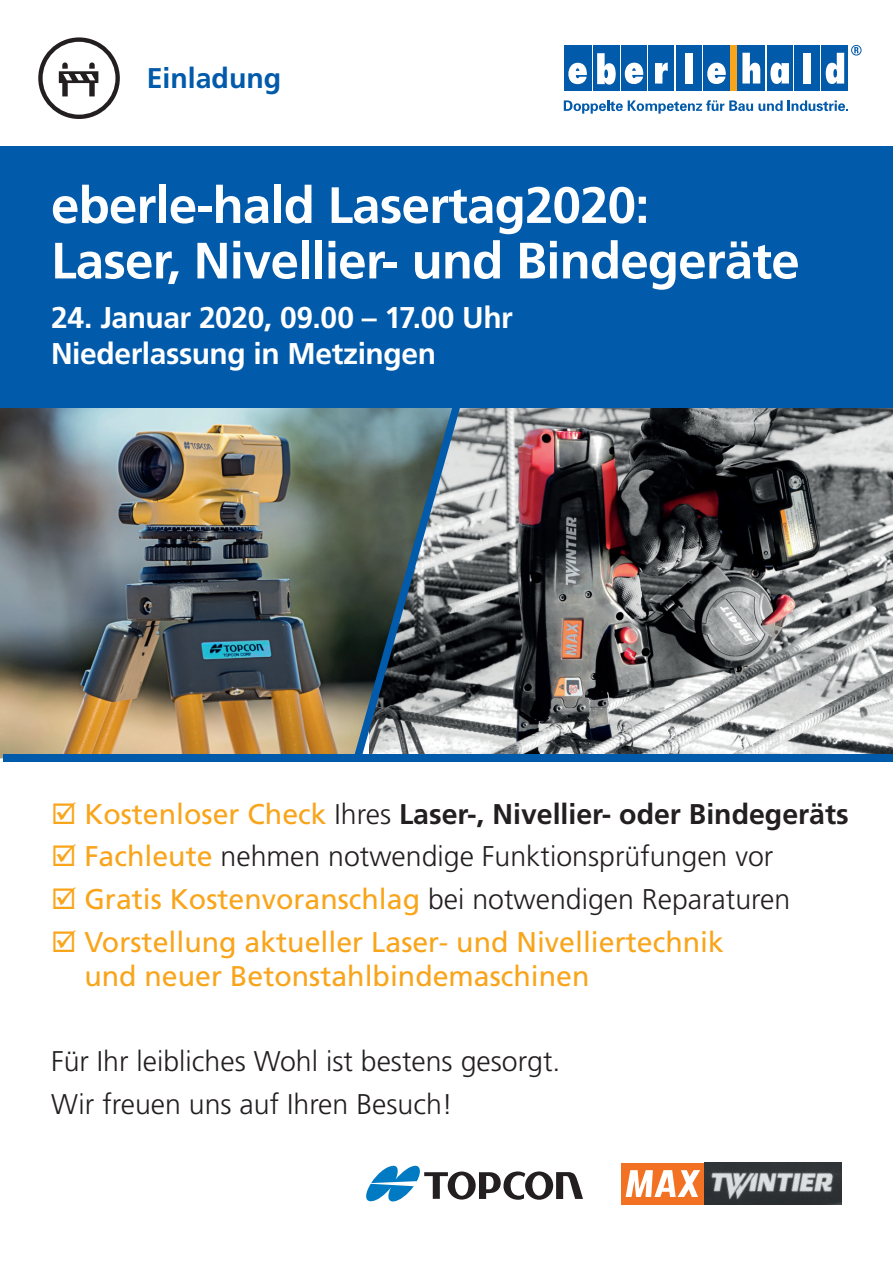
<style>
.page{position:relative;width:893px;height:1263px;background:#fff}
.page>*{position:absolute;margin:0;border:0;box-sizing:border-box;transform-origin:0 0}
.t1{font:700 51px/55.5px "Frutiger LT Std";letter-spacing:-.015em;color:#fff}
.t2{font:700 30px/36px "Frutiger LT Std";letter-spacing:-.015em;color:#fff}
.t3{font:300 28.5px/42.8px "Frutiger LT Std";color:#231f20}
.t4{font:28.5px/34.2px "Frutiger LT Std";color:#f9a51b}
.t5{font:700 28.5px "Frutiger LT Std";color:#231f20}
.t6{font:700 28.5px "Frutiger LT Std";color:#015aaa}
.s1{color:#f9a51b}
.s2{font-weight:400;color:#f9a51b}
.s3{font-weight:300}
</style>
<div class="page">
<img style="left:468px;top:408px;width:425px;height:347px">
<img style="left:0;top:408px;width:348px;height:350px">
<svg style="left:348px;top:408px;width:120px;height:347px;background:#5e6c6e"></svg>
<div style="left:3px;top:755px;width:890px;height:7px;background:#015aaa"></div>
<div style="left:0;top:147px;width:893px;height:261px;background:#015aaa"></div>
<div style="left:593px;top:45px;width:26px;height:45px;background:#015aaa"></div>
<svg style="left:597px;top:53px;width:19px;height:32px"></svg>
<div style="left:676px;top:45px;width:25px;height:45px;background:#015aaa"></div>
<div style="left:685px;top:53px;width:7px;height:31px;background:#fff"></div>
<div style="left:648px;top:45px;width:26px;height:45px;background:#015aaa"></div>
<svg style="left:655px;top:62px;width:13px;height:22px"></svg>
<div style="left:730px;top:45px;width:7px;height:45px;background:#f9a51b"></div>
<div style="left:794px;top:45px;width:26px;height:45px;background:#015aaa"></div>
<div style="left:803px;top:53px;width:8px;height:31px;background:#fff"></div>
<div style="left:737px;top:45px;width:28px;height:45px;background:#015aaa"></div>
<svg style="left:742px;top:53px;width:18px;height:31px"></svg>
<div style="left:767px;top:45px;width:26px;height:45px;background:#015aaa"></div>
<div style="left:822px;top:45px;width:26px;height:45px;background:#015aaa"></div>
<svg style="left:826px;top:53px;width:18px;height:31px"></svg>
<svg style="left:564px;top:100px;width:284px;height:14px"></svg>
<svg style="left:770px;top:63px;width:19px;height:21px"></svg>
<div style="left:564px;top:45px;width:27px;height:45px;background:#015aaa"></div>
<svg style="left:568px;top:63px;width:19px;height:21px"></svg>
<div style="left:621px;top:45px;width:26px;height:45px;background:#015aaa"></div>
<svg style="left:625px;top:63px;width:18px;height:21px"></svg>
<div style="left:703px;top:45px;width:27px;height:45px;background:#015aaa"></div>
<svg style="left:707px;top:63px;width:19px;height:21px"></svg>
<svg style="left:851px;top:45px;width:10px;height:11px"></svg>
<svg style="left:38px;top:37px;width:82px;height:82px"></svg>
<svg style="left:366px;top:1166px;width:217px;height:35px"></svg>
<div style="left:621px;top:1163px;width:83px;height:41px;background:#f37123"></div>
<svg style="left:626px;top:1170px;width:74px;height:27px"></svg>
<img style="left:705px;top:1162px;width:137px;height:42px">
<p class="t6" style="left:147px;top:61px;width:136px">Einladung</p>
<h1 class="t1" style="left:51px;top:178px;width:750px">eberle-hald Lasertag2020:<br>Laser, Nivellier- und Bindegeräte</h1>
<p class="t2" style="left:51px;top:299px;width:463px">24. Januar 2020, 09.00 – 17.00 Uhr<br>Niederlassung in Metzingen</p>
<p class="t5" style="left:51px;top:797px;width:799px"><span class="s1">☑</span> <span class="s2">Kostenloser Check</span> <span class="s3">Ihres</span> Laser-, Nivellier- oder Bindegeräts</p>
<p class="t3" style="left:51px;top:835px;width:724px"><span class="s1">☑</span> <span class="s2">Fachleute</span> nehmen notwendige Funktionsprüfungen vor</p>
<p class="t3" style="left:51px;top:878px;width:741px"><span class="s1">☑</span> <span class="s2">Gratis Kostenvoranschlag</span> bei notwendigen Reparaturen</p>
<p class="t4" style="left:84px;top:925px;width:641px;text-indent:-33px">☑ Vorstellung aktueller Laser- und Nivelliertechnik und neuer Betonstahlbindemaschinen</p>
<p class="t3" style="left:51px;top:1040px;width:511px">Für Ihr leibliches Wohl ist bestens gesorgt.<br>Wir freuen uns auf Ihren Besuch!</p>
</div>
